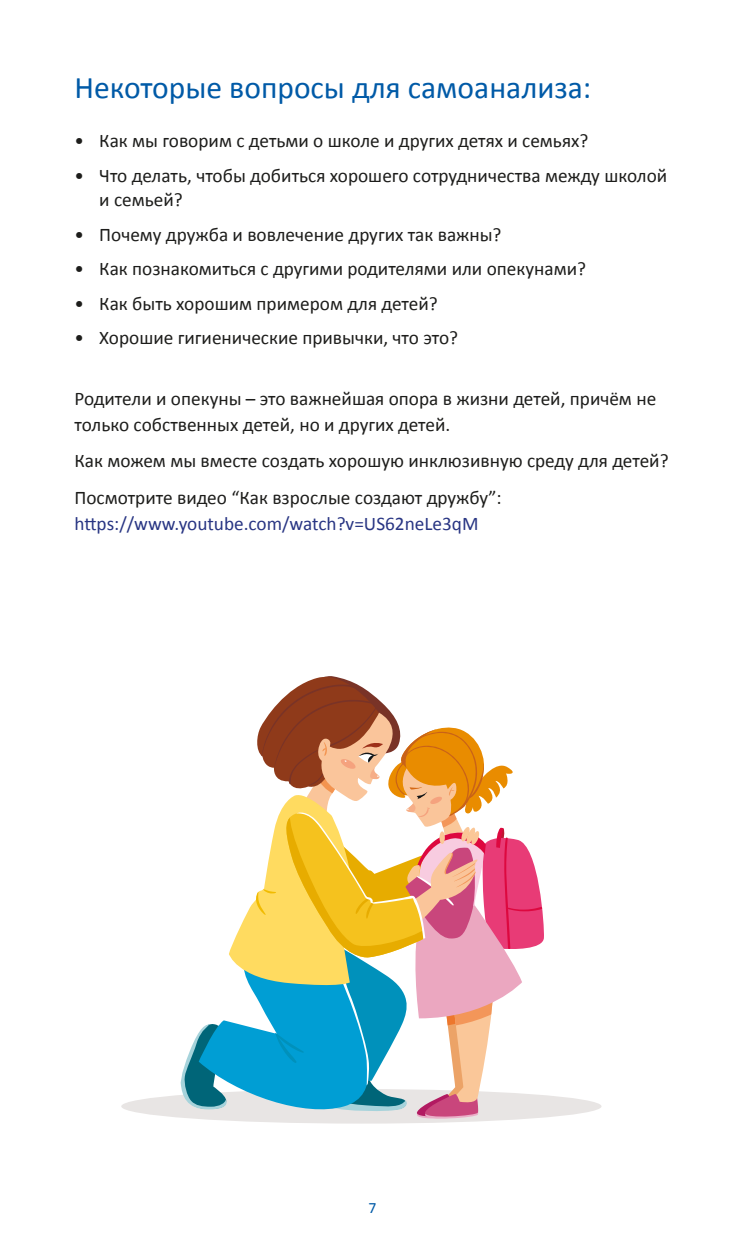
<style>
.page{position:relative;width:745px;height:1241px;background:#fff}
.page>*{position:absolute;margin:0;border:0;box-sizing:border-box;transform-origin:0 0}
.t1{font:31.5px "Calibri";color:#005aa7}
.t2{font:19.25px/24.5px "Calibri";color:#1d1d1b}
.t3{font:19.25px "Calibri";color:#283583}
.t4{font:15.75px "Calibri";color:#005aa7}
</style>
<div class="page">
<div style="left:121px;top:1088px;width:480px;height:35px;background:#e8e5e4;border-radius:50%"></div>
<svg style="left:180px;top:676px;width:364px;height:445px"></svg>
<h1 class="t1" style="left:74px;top:66px;width:518px">Некоторые вопросы для самоанализа:</h1>
<p class="t2" style="left:74px;top:128px;width:515px">• Как мы говорим с детьми о школе и других детях и семьях?</p>
<p class="t2" style="left:99px;top:163px;width:569px;text-indent:-25px">• Что делать, чтобы добиться хорошего сотрудничества между школой и семьей?</p>
<p class="t2" style="left:74px;top:222px;width:428px">• Почему дружба и вовлечение других так важны?</p>
<p class="t2" style="left:74px;top:256px;width:512px">• Как познакомиться с другими родителями или опекунами?</p>
<p class="t2" style="left:74px;top:290px;width:364px">• Как быть хорошим примером для детей?</p>
<p class="t2" style="left:74px;top:325px;width:385px">• Хорошие гигиенические привычки, что это?</p>
<p class="t2" style="left:74px;top:385px;width:583px;line-height:26.2px">Родители и опекуны – это важнейшая опора в жизни детей, причём не только собственных детей, но и других детей.</p>
<p class="t2" style="left:74px;top:442px;width:595px;line-height:36.2px">Как можем мы вместе создать хорошую инклюзивную среду для детей?<br>Посмотрите видео “Как взрослые создают дружбу”:</p>
<p class="t3" style="left:74px;top:510px;width:405px">https://www.youtube.com/watch?v=US62neLe3qM</p>
<p class="t4" style="left:368px;top:1196px;width:9px">7</p>
</div>
